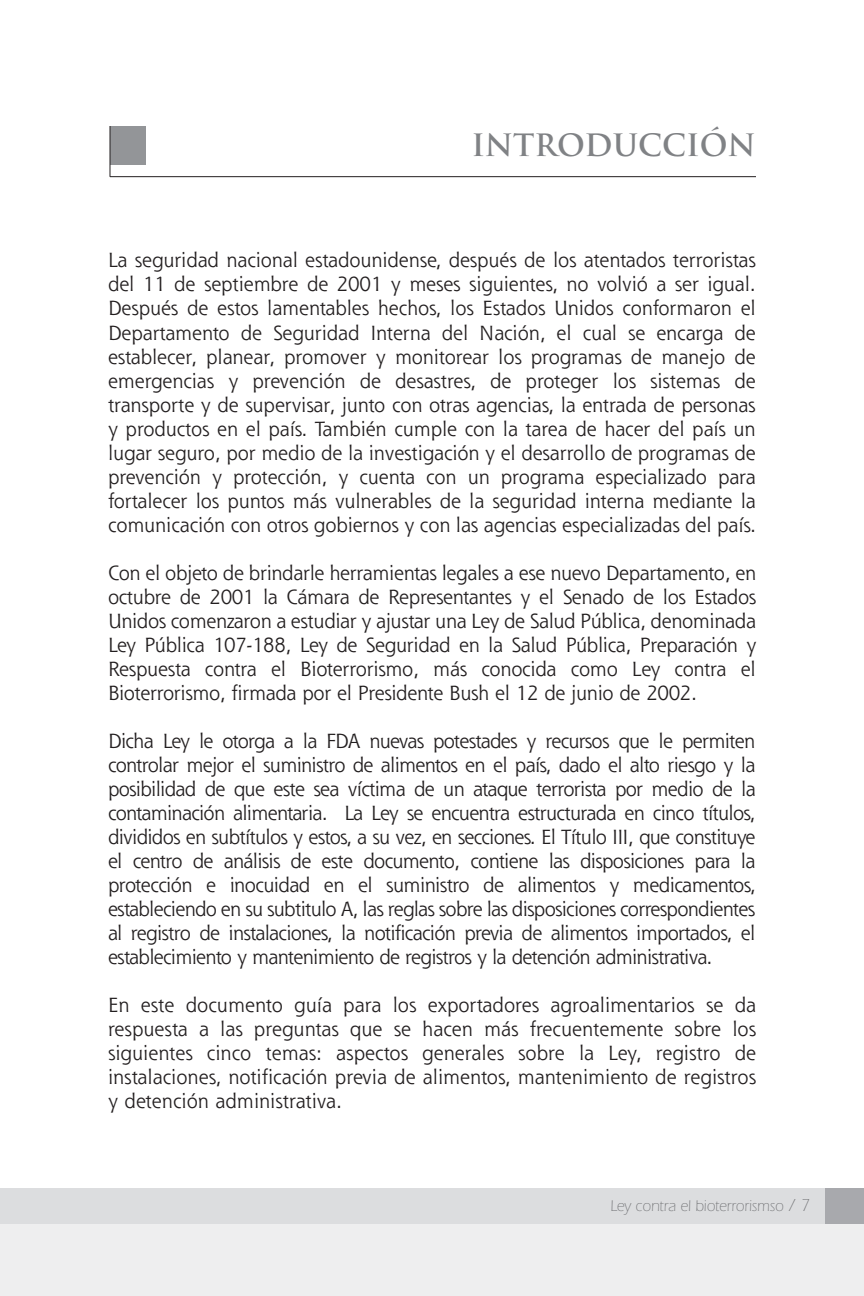
<style>
.page{position:relative;width:864px;height:1296px;background:#fff}
.page>*{position:absolute;margin:0;border:0;box-sizing:border-box;transform-origin:0 0}
.t1{font:700 30px "Trajan";color:#808285}
.t2{font:20px/24px "Shannon";letter-spacing:-.015em;color:#231f20;text-align:justify}
.t3{font:300 16px "Itc Eras";color:#6c6d70;scale:.95 1}
.s1{font-size:18px}
</style>
<div class="page">
<div style="left:0;top:1209px;width:864px;height:87px;background:#eeeeef"></div>
<div style="left:0;top:1188px;width:862px;height:36px;background:#dcdddf"></div>
<div style="left:825px;top:1188px;width:39px;height:36px;background:#a8a9ad"></div>
<div style="left:110px;top:126px;width:36px;height:39px;background:#939598"></div>
<hr style="left:110px;top:176px;width:646px;height:1px;background:#231f20">
<hr style="left:109px;top:126px;width:1px;height:51px;background:#231f20">
<h1 class="t1" style="left:471px;top:128px;width:286px">INTRODUCCIÓN</h1>
<p class="t2" style="left:108px;top:251px;width:649px">La seguridad nacional estadounidense, después de los atentados terroristas del 11 de septiembre de 2001 y meses siguientes, no volvió a ser igual.<br>Después de estos lamentables hechos, los Estados Unidos conformaron el Departamento de Seguridad Interna del Nación, el cual se encarga de establecer, planear, promover y monitorear los programas de manejo de emergencias y prevención de desastres, de proteger los sistemas de transporte y de supervisar, junto con otras agencias, la entrada de personas y productos en el país. También cumple con la tarea de hacer del país un lugar seguro, por medio de la investigación y el desarrollo de programas de prevención y protección, y cuenta con un programa especializado para fortalecer los puntos más vulnerables de la seguridad interna mediante la comunicación con otros gobiernos y con las agencias especializadas del país.</p>
<p class="t2" style="left:108px;top:563px;width:650px">Con el objeto de brindarle herramientas legales a ese nuevo Departamento, en octubre de 2001 la Cámara de Representantes y el Senado de los Estados Unidos comenzaron a estudiar y ajustar una Ley de Salud Pública, denominada Ley Pública 107-188, Ley de Seguridad en la Salud Pública, Preparación y Respuesta contra el Bioterrorismo, más conocida como Ley contra el Bioterrorismo, firmada por el Presidente Bush el 12 de junio de 2002.</p>
<p class="t2" style="left:108px;top:731px;width:649px">Dicha Ley le otorga a la FDA nuevas potestades y recursos que le permiten controlar mejor el suministro de alimentos en el país, dado el alto riesgo y la posibilidad de que este sea víctima de un ataque terrorista por medio de la contaminación alimentaria. La Ley se encuentra estructurada en cinco títulos, divididos en subtítulos y estos, a su vez, en secciones. El Título III, que constituye el centro de análisis de este documento, contiene las disposiciones para la protección e inocuidad en el suministro de alimentos y medicamentos, estableciendo en su subtitulo A, las reglas sobre las disposiciones correspondientes al registro de instalaciones, la notificación previa de alimentos importados, el establecimiento y mantenimiento de registros y la detención administrativa.</p>
<p class="t2" style="left:108px;top:995px;width:650px">En este documento guía para los exportadores agroalimentarios se da respuesta a las preguntas que se hacen más frecuentemente sobre los siguientes cinco temas: aspectos generales sobre la Ley, registro de instalaciones, notificación previa de alimentos, mantenimiento de registros y detención administrativa.</p>
<p class="t3" style="left:610px;top:1201px;width:212px">Ley contra el bioterrorismso <span class="s1">/ 7</span></p>
</div>
